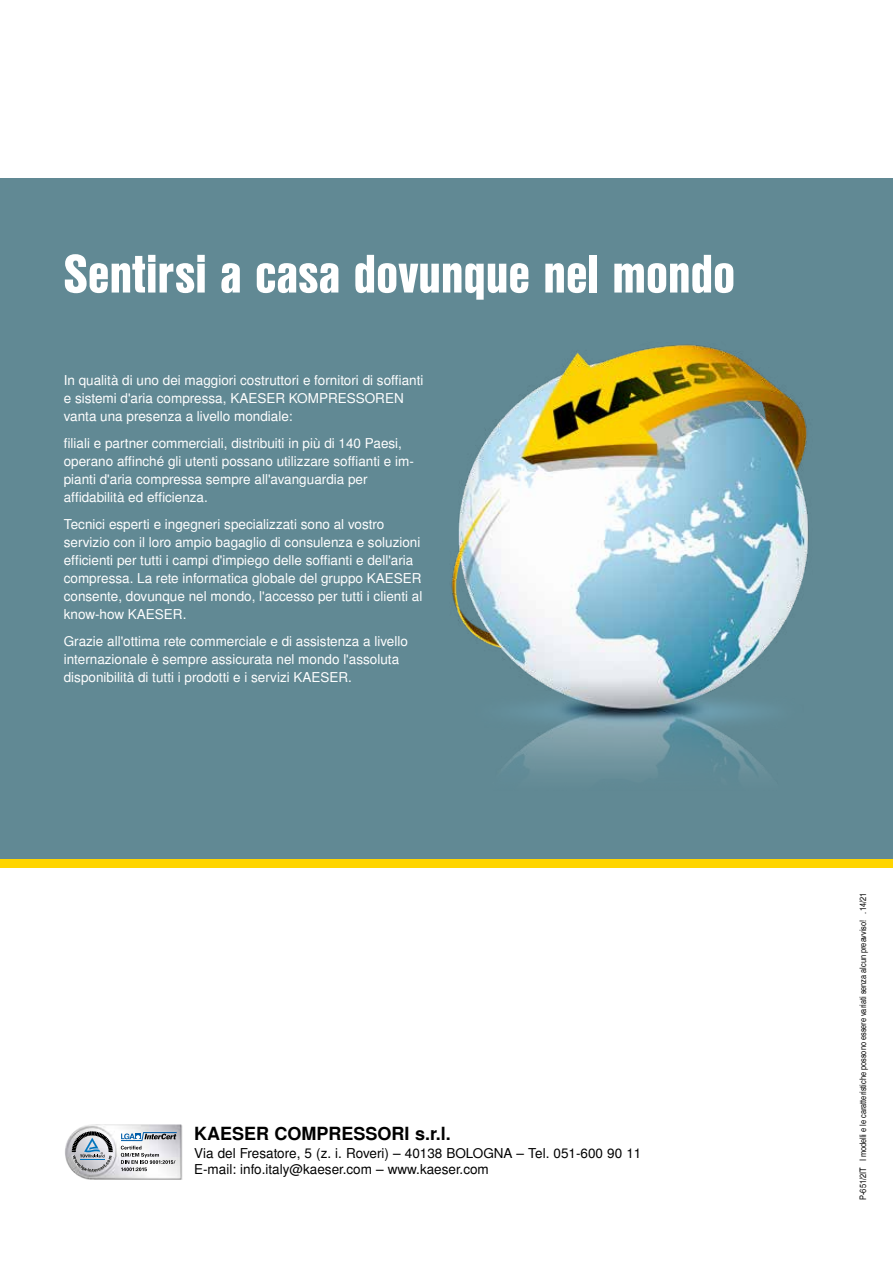
<style>
.page{position:relative;width:893px;height:1263px;background:#fff}
.page>*{position:absolute;margin:0;border:0;box-sizing:border-box;transform-origin:0 0}
.t1{font:52.5px "Nimbus San L Bla Con";color:#fff}
.t2{font:700 18px "Nimbus San L";color:#000}
.t3{font:13.5px/18px "Nimbus San L";color:#fff}
.t4{font:13.5px/16.2px "Nimbus San L";color:#000}
.t5{font:9px "Nimbus San L Reg Con";color:#000}
</style>
<div class="page">
<div style="left:0;top:179px;width:893px;height:680px;background:#618994"></div>
<img style="left:451px;top:344px;width:358px;height:427px">
<div style="left:0;top:859px;width:893px;height:8px;background:#ffd500"></div>
<img style="left:65px;top:1124px;width:118px;height:56px">
<img style="left:71px;top:1152px;width:42px;height:21px">
<img style="left:71px;top:1131px;width:42px;height:21px">
<svg style="left:72px;top:1132px;width:40px;height:40px;background:#9ea5ad"></svg>
<hr style="left:143px;top:1132px;width:34px;height:1px;background:#005da9">
<svg style="left:121px;top:1132px;width:55px;height:39px"></svg>
<h1 class="t1" style="left:64px;top:234px;width:673px">Sentirsi a casa dovunque nel mondo</h1>
<p class="t3" style="left:64px;top:372px;width:361px">In qualità di uno dei maggiori costruttori e fornitori di soffianti e sistemi d'aria compressa, KAESER KOMPRESSOREN vanta una presenza a livello mondiale:</p>
<p class="t3" style="left:64px;top:435px;width:352px">filiali e partner commerciali, distribuiti in più di 140 Paesi, operano affinché gli utenti possano utilizzare soffianti e im&shy;pianti d'aria compressa sempre all'avanguardia per affidabilità ed efficienza.</p>
<p class="t3" style="left:64px;top:516px;width:360px">Tecnici esperti e ingegneri specializzati sono al vostro servizio con il loro ampio bagaglio di consulenza e soluzioni efficienti per tutti i campi d'impiego delle soffianti e dell'aria compressa. La rete informatica globale del gruppo KAESER consente, dovunque nel mondo, l'accesso per tutti i clienti al know-how KAESER.</p>
<p class="t3" style="left:64px;top:633px;width:346px">Grazie all'ottima rete commerciale e di assistenza a livello internazionale è sempre assicurata nel mondo l'assoluta disponibilità di tutti i prodotti e i servizi KAESER.</p>
<h2 class="t2" style="left:194px;top:1123px;width:258px">KAESER COMPRESSORI s.r.l.</h2>
<p class="t4" style="left:194px;top:1145px;width:449px">Via del Fresatore, 5 (z. i. Roveri) – 40138 BOLOGNA – Tel. 051-600 90 11<br>E-mail: info.italy@kaeser.com – www.kaeser.com</p>
<p class="t5" style="left:857px;top:1199px;width:308px;rotate:-90deg">P-651/2IT I modelli e le caratteristiche possono essere variati senza alcun preavviso! .14/21</p>
</div>
